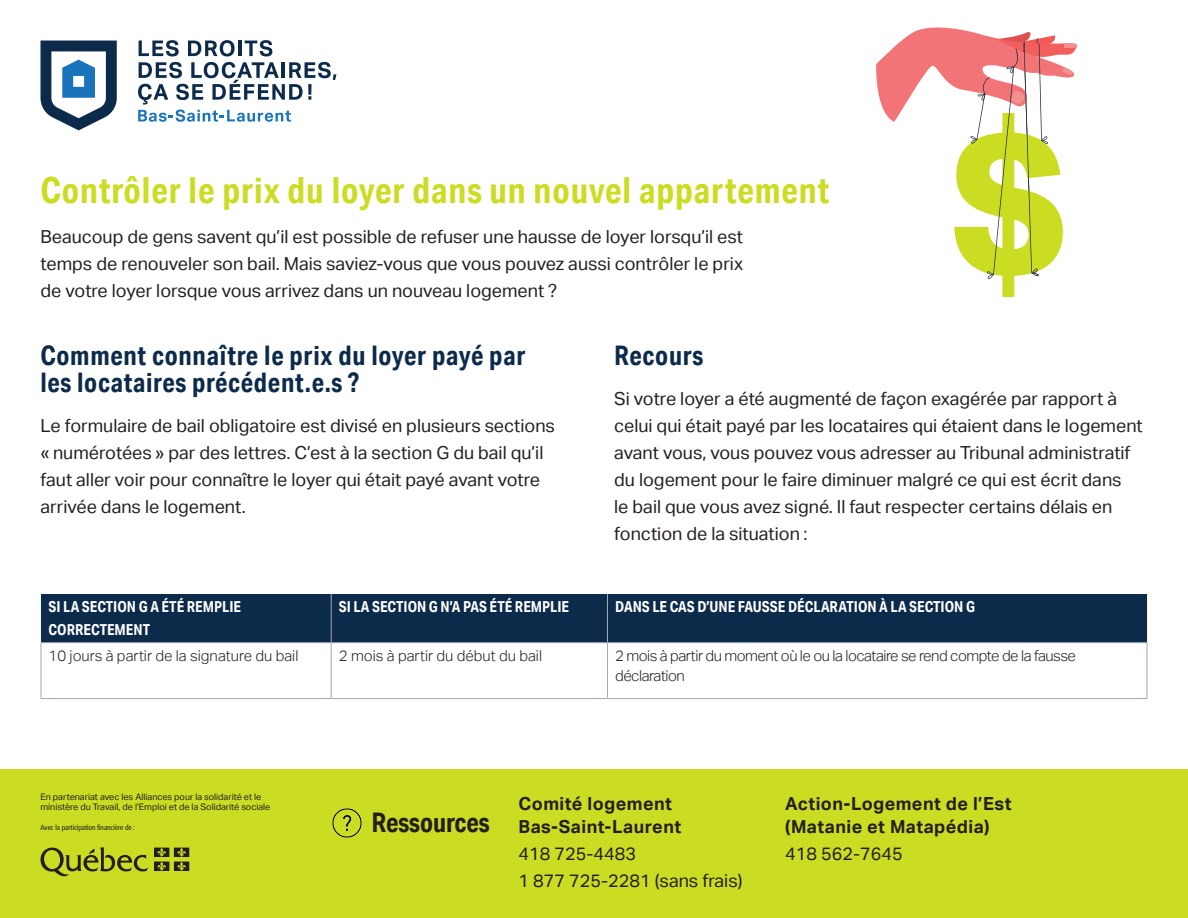
<style>
.page{position:relative;width:1188px;height:918px;background:#fff}
.page>*{position:absolute;margin:0;border:0;box-sizing:border-box;transform-origin:0 0}
.t1{font:700 36px "Aktiv Grotesk Cd";letter-spacing:.025em;color:#cbdd23}
.Titre{font:700 27px/27px "Aktiv Grotesk Cd";letter-spacing:.025em;color:#0c2a49}
.t2{font:700 27px "Aktiv Grotesk Cd";color:#231f20}
.t3{font:18px/27px "Aktiv Grotesk";color:#231f20}
.Intertitres{font:700 18px/22.5px "Aktiv Grotesk";letter-spacing:.025em;color:#231f20}
.t4{font:700 15.15px/22.8px "Aktiv Grotesk Cd";color:#fff}
.t5{font:300 15px/20.2px "Aktiv Grotesk";letter-spacing:-.03em;color:#231f20}
.t6{font:300 15px "Aktiv Grotesk";color:#231f20}
.t7{font:9px/10.2px "Aktiv Grotesk";color:#231f20}
.t8{font:7.35px "Frutiger Condensed BQ";color:#231f20}
</style>
<div class="page">
<div style="left:0;top:770px;width:1188px;height:148px;background:#cbdd23"></div>
<svg style="left:40px;top:41px;width:77px;height:89px"></svg>
<svg style="left:139px;top:40px;width:40px;height:16px"></svg>
<svg style="left:188px;top:40px;width:47px;height:16px"></svg>
<hr style="left:238px;top:41px;width:4px;height:15px;background:#0c2a49">
<svg style="left:245px;top:40px;width:27px;height:16px"></svg>
<svg style="left:138px;top:62px;width:198px;height:60px"></svg>
<svg style="left:876px;top:27px;width:201px;height:270px"></svg>
<div style="left:41px;top:594px;width:1106px;height:48px;background:#0c2a49"></div>
<hr style="left:331px;top:594px;width:1px;height:48px;background:#a2aaad">
<hr style="left:607px;top:594px;width:1px;height:48px;background:#a2aaad">
<hr style="left:40px;top:642px;width:291px;height:1px;background:#a2aaad">
<hr style="left:40px;top:643px;width:1px;height:55px;background:#a2aaad">
<hr style="left:331px;top:642px;width:277px;height:1px;background:#a2aaad">
<hr style="left:331px;top:643px;width:1px;height:55px;background:#a2aaad">
<hr style="left:608px;top:642px;width:540px;height:1px;background:#a2aaad">
<hr style="left:607px;top:643px;width:1px;height:55px;background:#a2aaad">
<hr style="left:1147px;top:643px;width:1px;height:55px;background:#a2aaad">
<hr style="left:40px;top:698px;width:291px;height:1px;background:#a2aaad">
<hr style="left:331px;top:698px;width:277px;height:1px;background:#a2aaad">
<hr style="left:608px;top:698px;width:540px;height:1px;background:#a2aaad">
<svg style="left:41px;top:847px;width:107px;height:30px"></svg>
<svg style="left:154px;top:848px;width:35px;height:23px"></svg>
<img style="left:332px;top:808px;width:30px;height:30px">
<p class="t1" style="left:40px;top:168px;width:790px">Contrôler le prix du loyer dans un nouvel appartement</p>
<p class="t3" style="left:40px;top:223px;width:704px;text-align:justify">Beaucoup de gens savent qu’il est possible de refuser une hausse de loyer lorsqu’il est temps de renouveler son bail. Mais saviez-vous que vous pouvez aussi contrôler le prix de votre loyer lorsque vous arrivez dans un nouveau logement ?</p>
<p class="Titre" style="left:40px;top:341px;width:486px">Comment connaître le prix du loyer payé par les locataires précédent.e.s ?</p>
<p class="t3" style="left:40px;top:412px;width:516px">Le formulaire de bail obligatoire est divisé en plusieurs sections « numérotées » par des lettres. C’est à la section G du bail qu’il faut aller voir pour connaître le loyer qui était payé avant votre arrivée dans le logement.</p>
<p class="Titre" style="left:614px;top:341px;width:90px">Recours</p>
<p class="t3" style="left:614px;top:385px;width:530px">Si votre loyer a été augmenté de façon exagérée par rapport à celui qui était payé par les locataires qui étaient dans le logement avant vous, vous pouvez vous adresser au Tribunal administratif du logement pour le faire diminuer malgré ce qui est écrit dans<br>le bail que vous avez signé. Il faut respecter certains délais en fonction de la situation :</p>
<p class="t4" style="left:49px;top:595px;width:194px">SI LA SECTION G A ÉTÉ REMPLIE<br>CORRECTEMENT</p>
<p class="t4" style="left:339px;top:595px;width:232px">SI LA SECTION G N’A PAS ÉTÉ REMPLIE</p>
<p class="t4" style="left:615px;top:595px;width:362px">DANS LE CAS D’UNE FAUSSE DÉCLARATION À LA SECTION G</p>
<p class="t6" style="left:49px;top:647px;width:251px">10 jours à partir de la signature du bail</p>
<p class="t6" style="left:339px;top:647px;width:205px">2 mois à partir du début du bail</p>
<p class="t5" style="left:615px;top:646px;width:462px">2 mois à partir du moment où le ou la locataire se rend compte de la fausse déclaration</p>
<p class="t7" style="left:40px;top:792px;width:231px">En partenariat avec les Alliances pour la solidarité et le ministère du Travail, de l’Emploi et de la Solidarité sociale</p>
<p class="Intertitres" style="left:519px;top:793px;width:155px">Comité logement</p>
<p class="Intertitres" style="left:519px;top:815px;width:164px">Bas-Saint-Laurent</p>
<p class="t3" style="left:519px;top:840px;width:119px">418 725-4483</p>
<p class="t3" style="left:519px;top:867px;width:225px">1 877 725-2281 (sans frais)</p>
<p class="t2" style="left:372px;top:806px;width:120px">Ressources</p>
<p class="t8" style="left:40px;top:823px;width:95px">Avec la participation financière de :</p>
<p class="Intertitres" style="left:785px;top:793px;width:228px">Action-Logement de l’Est (Matanie et Matapédia)</p>
<p class="t3" style="left:785px;top:840px;width:119px">418 562-7645</p>
</div>
